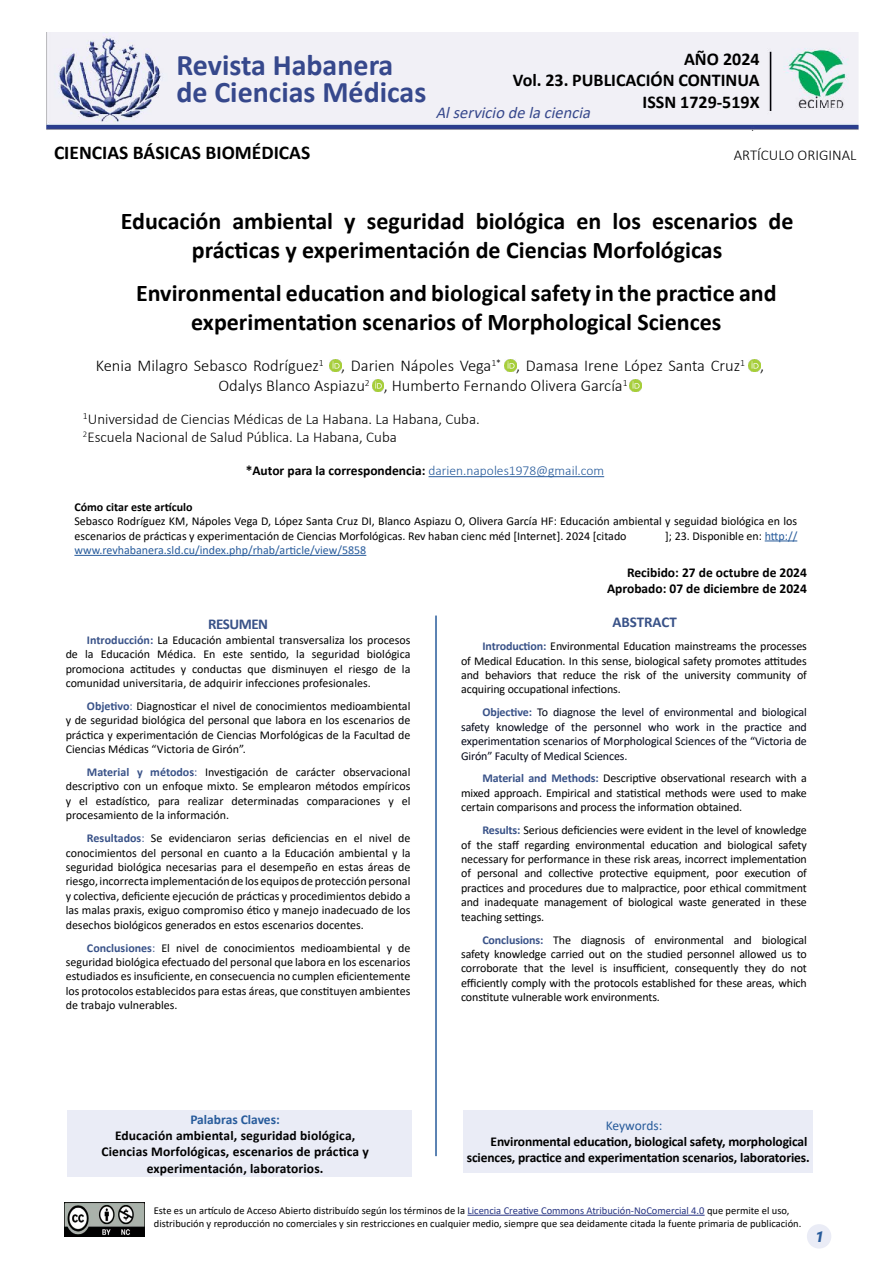
<style>
.page{position:relative;width:893px;height:1263px;background:#fff}
.page>*{position:absolute;margin:0;border:0;box-sizing:border-box;transform-origin:0 0}
.t1{font:700 30px/27px "Calibri";color:#36488c}
.t2{font:700 24px/28.8px "Calibri";color:#000;text-align:center}
.t3{font:700 19.5px "Calibri";color:#000}
.t4{font:700 18px/21.6px "Calibri";color:#000;text-align:right}
.t5{font:300 16.5px/19.8px "Calibri";color:#000}
.t6{font:italic 16.5px "Calibri";color:#36488c}
.t7{font:300 15px/18px "Calibri";color:#000}
.t8{font:700 15px "Calibri";letter-spacing:-.01em;color:#395288}
.t9{font:700 15px "Calibri";letter-spacing:-.03em;color:#395288}
.t10{font:italic 900 15px "Roboto";color:#275b9b}
.t11{font:700 13.5px/16.2px "Calibri";color:#000;text-align:right}
.t12{font:700 13.5px "Calibri";color:#275b9b}
.t13{font:13.5px "Calibri";letter-spacing:-.005em;color:#275b9b}
.t14{font:12px/14.4px "Calibri";color:#000;text-align:justify}
.t15{font:12px/14.4px "Calibri";letter-spacing:-.01em;color:#000516;text-align:justify}
.t16{font:12px "Calibri";color:#275b9b}
.t17{font:700 12px "Calibri";color:#000}
.t18{font:10.5px/12.6px "Calibri";color:#000}
.s1{font-weight:300;color:#275b9b}
.s2{color:#275b9b}
.s3{font-weight:700;color:#395288}
.s4{color:#395288}
.s5{color:#283583}
</style>
<div class="page">
<div style="left:807px;top:1224px;width:24px;height:24px;background:#eaecf6;border-radius:50%"></div>
<img style="left:65px;top:1202px;width:80px;height:34px">
<hr style="left:467px;top:1215px;width:238px;height:1px;background:#283583">
<img style="left:47px;top:33px;width:812px;height:97px">
<svg style="left:329px;top:359px;width:12px;height:12px"></svg>
<svg style="left:504px;top:359px;width:12px;height:12px"></svg>
<svg style="left:748px;top:359px;width:12px;height:12px"></svg>
<svg style="left:372px;top:379px;width:12px;height:12px"></svg>
<svg style="left:630px;top:379px;width:12px;height:12px"></svg>
<hr style="left:429px;top:476px;width:175px;height:1px;background:#275b9b">
<hr style="left:435px;top:615px;width:2px;height:541px;background:#275b9b">
<div style="left:67px;top:1110px;width:345px;height:66px;background:#eaecf6"></div>
<div style="left:463px;top:1110px;width:350px;height:62px;background:#eaecf6"></div>
<hr style="left:765px;top:540px;width:32px;height:1px;background:#275b9b">
<hr style="left:74px;top:555px;width:292px;height:1px;background:#275b9b">
<h1 class="t1" style="left:176px;top:51px;width:251px">Revista Habanera de Ciencias Médicas</h1>
<h3 class="t4" style="left:513px;top:48px;width:248px">AÑO 2024<br>Vol. 23. PUBLICACIÓN CONTINUA<br>ISSN 1729-519X</h3>
<h3 class="t6" style="left:436px;top:101px;width:161px">Alserviciodelaciencia</h3>
<h3 class="t3" style="left:54px;top:138px;width:258px">CIENCIAS BÁSICAS BIOMÉDICAS</h3>
<p class="t7" style="left:734px;top:145px;width:124px">ARTÍCULO ORIGINAL</p>
<h3 class="t4" style="left:529px;top:64px;width:215px">21(5) SEPTIEMBRE-OCTUBRE</h3>
<h2 class="t2" style="left:121px;top:206px;width:674px">Educación ambiental y seguridad biológica en los escenarios de prácticas y experimentación de Ciencias Morfológicas</h2>
<h2 class="t2" style="left:136px;top:278px;width:642px">Environmental education and biological safety in the practice and experimentation scenarios of Morphological Sciences</h2>
<h3 class="t5" style="left:218px;top:356px;width:547px;text-indent:-123px">Kenia Milagro Sebasco Rodríguez<sup>1</sup> , Darien Nápoles Vega<sup>1*</sup> , Damasa Irene López Santa Cruz<sup>1</sup> ,<br>Odalys Blanco Aspiazu<sup>2</sup> , Humberto Fernando Olivera García<sup>1</sup></h3>
<p class="t7" style="left:83px;top:410px;width:398px"><sup>1</sup>Universidad de Ciencias Médicas de La Habana. La Habana, Cuba.<br><sup>2</sup>Escuela Nacional de Salud Pública. La Habana, Cuba</p>
<p class="t11" style="left:246px;top:462px;width:360px">*Autor para la correspondencia: <span class="s1">darien.napoles1978@gmail.com</span></p>
<p class="t17" style="left:74px;top:498px;width:120px">Cómo citar este artículo</p>
<p class="t14" style="left:74px;top:514px;width:724px">Sebasco Rodríguez KM, Nápoles Vega D, López Santa Cruz DI, Blanco Aspiazu O, Olivera García HF: Educación ambiental y seguidad biológica en los escenarios de prácticas y experimentación de Ciencias Morfológicas. Rev haban cienc méd [Internet]. 2024 [citado</p>
<p class="t14" style="left:665px;top:528px;width:134px">]; 23. Disponible en: <span class="s2">http://</span></p>
<p class="t16" style="left:74px;top:542px;width:293px">www.revhabanera.sld.cu/index.php/rhab/article/view/5858</p>
<p class="t9" style="left:208px;top:614px;width:62px">RESUMEN</p>
<p class="t14" style="left:66px;top:632px;width:346px;text-indent:21px"><span class="s3">Introducción:</span> La Educación ambiental transversaliza los procesos de la Educación Médica. En este sentido, la seguridad biológica promociona actitudes y conductas que disminuyen el riesgo de la comunidad universitaria, de adquirir infecciones profesionales.</p>
<p class="t14" style="left:66px;top:698px;width:346px;text-indent:21px"><span class="s3">Objetivo</span><span class="s4">:</span> Diagnosticar el nivel de conocimientos medioambiental y de seguridad biológica del personal que labora en los escenarios de práctica y experimentación de Ciencias Morfológicas de la Facultad de Ciencias Médicas “Victoria de Girón”.</p>
<p class="t14" style="left:66px;top:765px;width:346px;text-indent:21px"><span class="s3">Material y métodos</span><span class="s4">:</span> Investigación de carácter observacional descriptivo con un enfoque mixto. Se emplearon métodos empíricos y el estadístico, para realizar determinadas comparaciones y el procesamiento de la información.</p>
<p class="t14" style="left:66px;top:831px;width:346px;text-indent:21px"><span class="s3">Resultados</span><span class="s4">:</span> Se evidenciaron serias deficiencias en el nivel de conocimientos del personal en cuanto a la Educación ambiental y la seguridad biológica necesarias para el desempeño en estas áreas de riesgo, incorrecta implementación de los equipos de protección personal y colectiva, deficiente ejecución de prácticas y procedimientos debido a las malas praxis, exiguo compromiso ético y manejo inadecuado de los desechos biológicos generados en estos escenarios docentes.</p>
<p class="t14" style="left:66px;top:940px;width:346px;text-indent:21px"><span class="s3">Conclusiones</span><span class="s4">:</span> El nivel de conocimientos medioambiental y de seguridad biológica efectuado del personal que labora en los escenarios estudiados es insuficiente, en consecuencia no cumplen eficientemente los protocolos establecidos para estas áreas, que constituyen ambientes de trabajo vulnerables.</p>
<p class="t12" style="left:190px;top:1110px;width:91px">Palabras Claves:</p>
<p class="t11" style="left:101px;top:1127px;width:269px;text-align:center">Educación ambiental, seguridad biológica,<br>Ciencias Morfológicas, escenarios de práctica y experimentación, laboratorios.</p>
<p class="t11" style="left:607px;top:564px;width:201px">Recibido: 27 de octubre de 2024<br>Aprobado: 07 de diciembre de 2024</p>
<p class="t8" style="left:612px;top:612px;width:66px">ABSTRACT</p>
<p class="t14" style="left:461px;top:639px;width:347px;text-indent:21px"><span class="s3">Introduction:</span> Environmental Education mainstreams the processes of Medical Education. In this sense, biological safety promotes attitudes and behaviors that reduce the risk of the university community of acquiring occupational infections.</p>
<p class="t15" style="left:461px;top:705px;width:347px;text-indent:21px"><span class="s3">Objective:</span> To diagnose the level of environmental and biological safety knowledge of the personnel who work in the practice and experimentation scenarios of Morphological Sciences of the “Victoria de Girón” Faculty of Medical Sciences.</p>
<p class="t14" style="left:461px;top:771px;width:347px;text-indent:21px"><span class="s3">Material and Methods:</span> Descriptive observational research with a mixed approach. Empirical and statistical methods were used to make certain comparisons and process the information obtained.</p>
<p class="t14" style="left:461px;top:823px;width:347px;text-indent:21px"><span class="s3">Results:</span> Serious deficiencies were evident in the level of knowledge of the staff regarding environmental education and biological safety necessary for performance in these risk areas, incorrect implementation of personal and collective protective equipment, poor execution of practices and procedures due to malpractice, poor ethical commitment and inadequate management of biological waste generated in these teaching settings.</p>
<p class="t14" style="left:461px;top:932px;width:347px;text-indent:21px"><span class="s3">Conclusions:</span> The diagnosis of environmental and biological safety knowledge carried out on the studied personnel allowed us to corroborate that the level is insufficient, consequently they do not efficiently comply with the protocols established for these areas, which constitute vulnerable work environments.</p>
<p class="t13" style="left:606px;top:1116px;width:58px">Keywords:</p>
<p class="t11" style="left:467px;top:1133px;width:344px">Environmental education, biological safety, morphological sciences, practice and experimentation scenarios, laboratories.</p>
<p class="t18" style="left:154px;top:1204px;width:649px">Este es un artículo de Acceso Abierto distribuído según los términos de la <span class="s5">Licencia Creative Commons Atribución-NoComercial 4.0</span> que permite el uso, distribución y reproducción no comerciales y sin restricciones en cualquier medio, siempre que sea deidamente citada la fuente primaria de publicación.</p>
<p class="t10" style="left:815px;top:1226px;width:10px">1</p>
</div>
